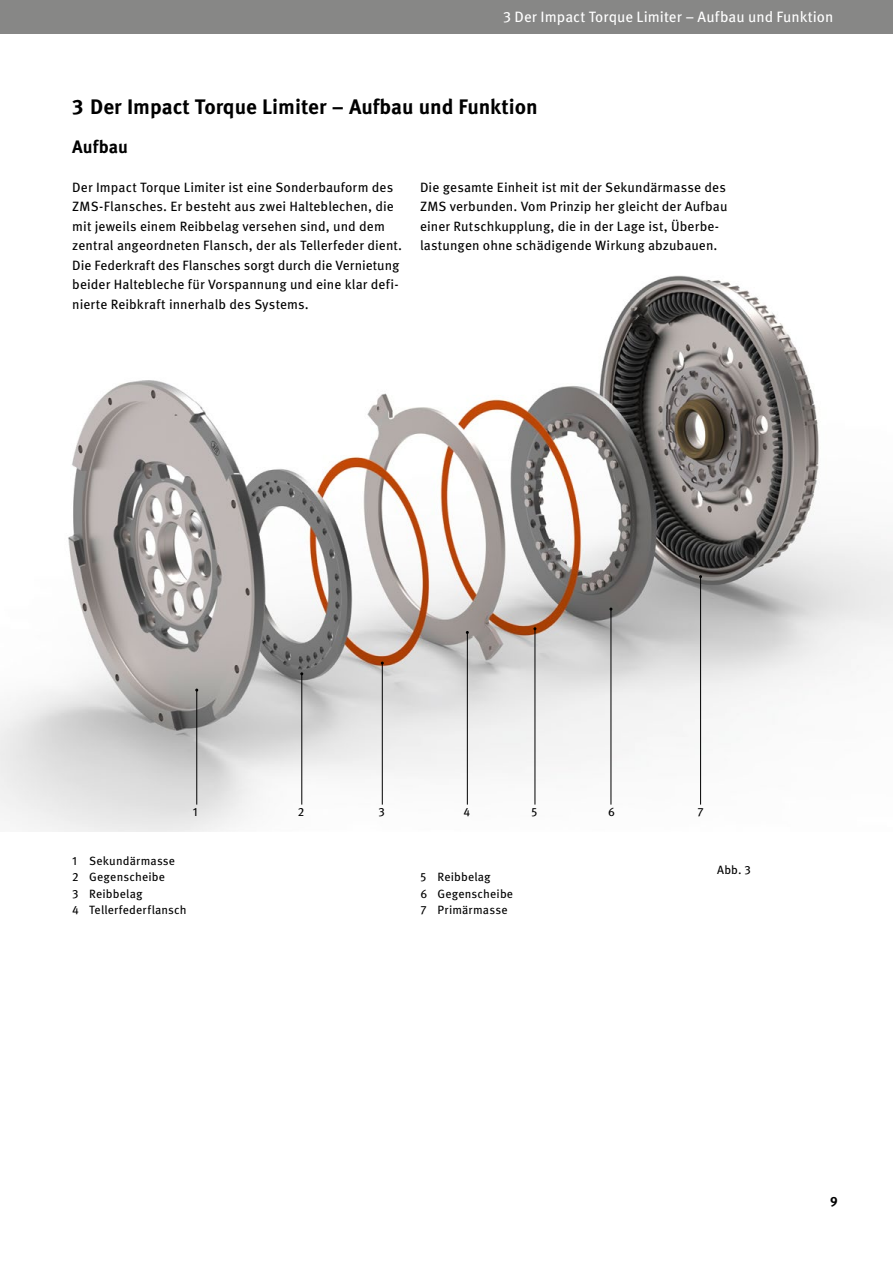
<style>
.page{position:relative;width:893px;height:1263px;background:#fff}
.page>*{position:absolute;margin:0;border:0;box-sizing:border-box;transform-origin:0 0}
.t1{font:700 21px "Meta OT";color:#000}
.t2{font:700 18px "Meta OT";letter-spacing:-.005em;color:#000}
.t3{font:15px "Meta OT";color:#fff}
.t4{font:13.5px/19.5px "Meta OT";letter-spacing:.005em;color:#000}
.t5{font:700 13.5px "Meta OT";color:#000}
.t6{font:12px/16.5px "Meta OT";letter-spacing:.015em;color:#000}
</style>
<div class="page">
<div style="left:0;top:0;width:893px;height:34px;background:#878786"></div>
<img style="left:0;top:275px;width:893px;height:556px">
<hr style="left:700px;top:577px;width:1px;height:227px;background:#000">
<hr style="left:611px;top:609px;width:1px;height:195px;background:#000">
<hr style="left:467px;top:632px;width:1px;height:172px;background:#000">
<hr style="left:382px;top:663px;width:1px;height:141px;background:#000">
<hr style="left:301px;top:674px;width:1px;height:130px;background:#000">
<hr style="left:196px;top:690px;width:1px;height:114px;background:#000">
<hr style="left:535px;top:629px;width:1px;height:175px;background:#000">
<p class="t3" style="left:503px;top:8px;width:332px">3 Der Impact Torque Limiter – Aufbau und Funktion</p>
<h1 class="t1" style="left:72px;top:93px;width:467px">3 Der Impact Torque Limiter – Aufbau und Funktion</h1>
<h2 class="t2" style="left:72px;top:135px;width:57px">Aufbau</h2>
<p class="t4" style="left:72px;top:178px;width:331px">Der Impact Torque Limiter ist eine Sonderbauform des ZMS-Flansches. Er besteht aus zwei Halteblechen, die mit jeweils einem Reibbelag versehen sind, und dem zentral angeordneten Flansch, der als Tellerfeder dient.<br>Die Federkraft des Flansches sorgt durch die Vernietung beider Haltebleche für Vorspannung und eine klar defi&shy;nierte Reibkraft innerhalb des Systems.</p>
<p class="t4" style="left:420px;top:177px;width:309px">Die gesamte Einheit ist mit der Sekundärmasse des ZMS verbunden. Vom Prinzip her gleicht der Aufbau einer Rutschkupplung, die in der Lage ist, Überbe&shy;lastungen ohne schädigende Wirkung abzubauen.</p>
<p class="t6" style="left:193px;top:804px;width:6px">1</p>
<p class="t6" style="left:298px;top:804px;width:8px">2</p>
<p class="t6" style="left:378px;top:804px;width:8px">3</p>
<p class="t6" style="left:463px;top:804px;width:8px">4</p>
<p class="t6" style="left:531px;top:804px;width:7px">5</p>
<p class="t6" style="left:608px;top:804px;width:8px">6</p>
<p class="t6" style="left:697px;top:804px;width:8px">7</p>
<p class="t6" style="left:72px;top:852px;width:116px">1 Sekundärmasse<br>2 Gegenscheibe<br>3 Reibbelag<br>4 Tellerfederflansch</p>
<p class="t6" style="left:420px;top:869px;width:94px">5 Reibbelag<br>6 Gegenscheibe<br>7 Primärmasse</p>
<p class="t6" style="left:717px;top:862px;width:35px">Abb. 3</p>
<p class="t5" style="left:830px;top:1193px;width:9px">9</p>
</div>
